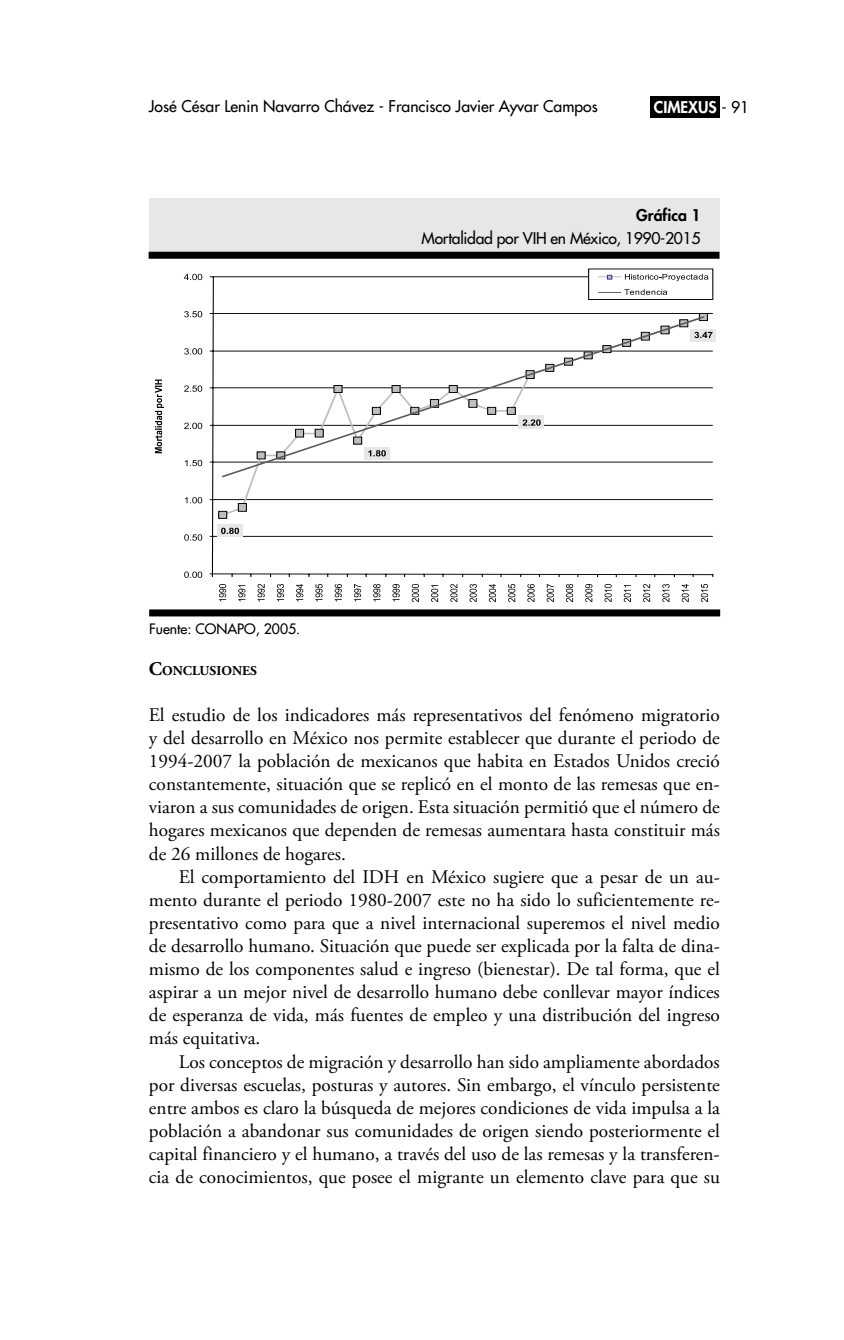
<style>
.page{position:relative;width:844px;height:1340px;background:#fff}
.page>*{position:absolute;margin:0;border:0;box-sizing:border-box;transform-origin:0 0}
.t1{font:19.25px/23.1px "Adobe Garamond Pro";color:#000;text-align:justify}
.t2{font:500 15.75px "Futura Std";color:#000}
.t3{font:500 15.75px "Futura Std";letter-spacing:-.02em;color:#000}
.t4{font:800 15.75px "Futura Std";color:#fff}
.t5{font:800 15.75px "Futura Std";color:#000}
.t6{font:500 14px "Futura Std";color:#000}
.t7{font:700 13.47px "Adobe Garamond Pro";color:#000}
.s1{font-weight:500;color:#000}
.s2{font-size:19.25px}
</style>
<div class="page">
<div style="left:650px;top:96px;width:69px;height:21px;background:#000"></div>
<div style="left:148px;top:198px;width:571px;height:54px;background:#e6e7e8"></div>
<div style="left:148px;top:252px;width:571px;height:7px;background:#000"></div>
<div style="left:149px;top:609px;width:571px;height:7px;background:#000"></div>
<svg style="left:209px;top:276px;width:504px;height:301px"></svg>
<svg style="left:220px;top:478px;width:485px;height:39px"></svg>
<div style="left:219px;top:511px;width:8px;height:7px;background:#bcbec0"></div>
<div style="left:218px;top:511px;width:9px;height:7px;border:1px solid #000"></div>
<div style="left:238px;top:503px;width:8px;height:8px;background:#bcbec0"></div>
<div style="left:238px;top:503px;width:9px;height:8px;border:1px solid #000"></div>
<div style="left:699px;top:313px;width:8px;height:8px;border:1px solid #000"></div>
<div style="left:217px;top:524px;width:26px;height:12px;background:#e6e7e8"></div>
<svg style="left:221px;top:527px;width:18px;height:7px"></svg>
<div style="left:689px;top:329px;width:26px;height:12px;background:#e6e7e8"></div>
<svg style="left:705px;top:332px;width:7px;height:6px"></svg>
<svg style="left:220px;top:315px;width:485px;height:163px"></svg>
<svg style="left:184px;top:571px;width:18px;height:7px"></svg>
<svg style="left:184px;top:534px;width:18px;height:6px"></svg>
<svg style="left:185px;top:497px;width:17px;height:6px"></svg>
<svg style="left:185px;top:460px;width:17px;height:6px"></svg>
<svg style="left:184px;top:422px;width:18px;height:7px"></svg>
<svg style="left:184px;top:385px;width:18px;height:7px"></svg>
<svg style="left:184px;top:348px;width:18px;height:6px"></svg>
<svg style="left:184px;top:311px;width:18px;height:6px"></svg>
<svg style="left:184px;top:274px;width:18px;height:6px"></svg>
<svg style="left:219px;top:584px;width:7px;height:17px"></svg>
<svg style="left:238px;top:585px;width:7px;height:16px"></svg>
<svg style="left:257px;top:584px;width:8px;height:17px"></svg>
<svg style="left:277px;top:584px;width:7px;height:17px"></svg>
<svg style="left:296px;top:584px;width:7px;height:17px"></svg>
<svg style="left:315px;top:584px;width:7px;height:17px"></svg>
<svg style="left:334px;top:584px;width:8px;height:17px"></svg>
<svg style="left:354px;top:584px;width:7px;height:17px"></svg>
<svg style="left:373px;top:584px;width:7px;height:17px"></svg>
<svg style="left:392px;top:584px;width:7px;height:17px"></svg>
<svg style="left:411px;top:584px;width:8px;height:18px"></svg>
<svg style="left:431px;top:585px;width:7px;height:17px"></svg>
<svg style="left:450px;top:584px;width:7px;height:18px"></svg>
<svg style="left:469px;top:584px;width:7px;height:18px"></svg>
<svg style="left:488px;top:584px;width:8px;height:18px"></svg>
<svg style="left:508px;top:584px;width:7px;height:18px"></svg>
<svg style="left:527px;top:584px;width:7px;height:18px"></svg>
<svg style="left:546px;top:584px;width:7px;height:18px"></svg>
<svg style="left:566px;top:584px;width:7px;height:18px"></svg>
<svg style="left:585px;top:584px;width:7px;height:18px"></svg>
<svg style="left:604px;top:584px;width:7px;height:18px"></svg>
<svg style="left:623px;top:585px;width:7px;height:17px"></svg>
<svg style="left:643px;top:584px;width:7px;height:18px"></svg>
<svg style="left:662px;top:584px;width:7px;height:18px"></svg>
<svg style="left:681px;top:584px;width:7px;height:18px"></svg>
<svg style="left:700px;top:584px;width:8px;height:18px"></svg>
<svg style="left:155px;top:379px;width:9px;height:74px"></svg>
<div style="left:588px;top:269px;width:124px;height:30px;background:#fff"></div>
<div style="left:588px;top:268px;width:125px;height:32px;border:1px solid #000"></div>
<svg style="left:598px;top:274px;width:110px;height:7px"></svg>
<svg style="left:598px;top:289px;width:69px;height:6px"></svg>
<p class="t2" style="left:149px;top:97px;width:450px">José César Lenin Navarro Chávez - Francisco Javier Ayvar Campos</p>
<p class="t4" style="left:653px;top:97px;width:97px">CIMEXUS <span class="s1">- 91</span></p>
<p class="t5" style="left:636px;top:205px;width:66px">Gráfica 1</p>
<p class="t3" style="left:421px;top:228px;width:280px">Mortalidad por VIH en México, 1990-2015</p>
<p class="t6" style="left:149px;top:620px;width:152px">Fuente: CONAPO, 2005.</p>
<p class="t7" style="left:149px;top:662px;width:109px"><span class="s2">C</span>ONCLUSIONES</p>
<p class="t1" style="left:149px;top:704px;width:572px">El estudio de los indicadores más representativos del fenómeno migratorio y del desarrollo en México nos permite establecer que durante el periodo de 1994-2007 la población de mexicanos que habita en Estados Unidos creció constantemente, situación que se replicó en el monto de las remesas que en&shy;viaron a sus comunidades de origen. Esta situación permitió que el número de hogares mexicanos que dependen de remesas aumentara hasta constituir más de 26 millones de hogares.</p>
<p class="t1" style="left:149px;top:865px;width:572px;text-indent:30px">El comportamiento del IDH en México sugiere que a pesar de un au&shy;mento durante el periodo 1980-2007 este no ha sido lo suficientemente re&shy;presentativo como para que a nivel internacional superemos el nivel medio de desarrollo humano. Situación que puede ser explicada por la falta de dina&shy;mismo de los componentes salud e ingreso (bienestar). De tal forma, que el aspirar a un mejor nivel de desarrollo humano debe conllevar mayor índices de esperanza de vida, más fuentes de empleo y una distribución del ingreso más equitativa.</p>
<p class="t1" style="left:149px;top:1050px;width:572px;text-indent:30px">Los conceptos de migración y desarrollo han sido ampliamente abordados por diversas escuelas, posturas y autores. Sin embargo, el vínculo persistente entre ambos es claro la búsqueda de mejores condiciones de vida impulsa a la población a abandonar sus comunidades de origen siendo posteriormente el capital financiero y el humano, a través del uso de las remesas y la transferen&shy;cia de conocimientos, que posee el migrante un elemento clave para que su</p>
</div>
